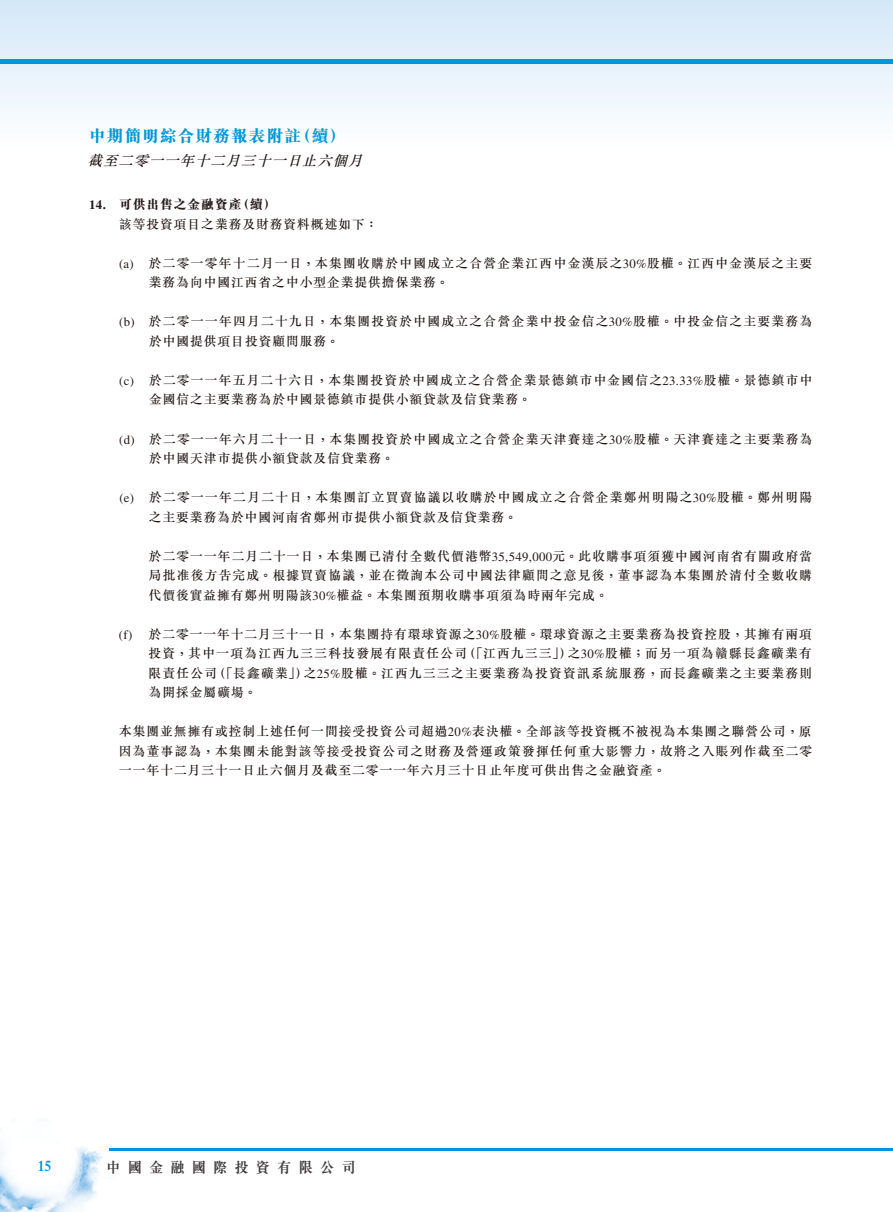
<style>
.page{position:relative;width:893px;height:1212px;background:#fff}
.page>*{position:absolute;margin:0;border:0;box-sizing:border-box;transform-origin:0 0}
.t1{font:800 16.5px "M Sung HK";letter-spacing:.075em;color:#0097da}
.t2{font:700 15px "M Sung HK";letter-spacing:.5em;color:#3f3b3a;scale:.95 1}
.t3{font:600 15px "Times LT Std";color:#0097da;scale:.95 1}
.t4{font:italic 500 14.25px "M Sung HK";color:#231916}
.t5{font:500 12.75px/19.5px "M Sung HK";letter-spacing:.095em;color:#231916;text-align:justify}
.t6{font:500 12.75px/19.5px "M Sung HK";letter-spacing:.075em;color:#231916}
.t7{font:12.75px "Times LT Std";color:#231916}
.t8{font:800 12.75px "M Sung HK";letter-spacing:.075em;color:#231916}
.t9{font:700 12.75px "Times LT Std";color:#231916}
.s1{font-family:"Times LT Std";font-weight:400}
</style>
<div class="page">
<img style="left:0;top:1129px;width:102px;height:83px">
<div style="left:0;top:0;width:893px;height:171px;background:linear-gradient(to bottom,#d4e8f8,#fff)"></div>
<hr style="left:0;top:60px;width:893px;height:4px;background:#0097da">
<hr style="left:109px;top:1148px;width:784px;height:3px;background:#0097da">
<p class="t1" style="left:89px;top:125px;width:213px">中期簡明綜合財務報表附註</p>
<p class="t4" style="left:88px;top:151px;width:281px">截至二零一一年十二月三十一日止六個月</p>
<p class="t8" style="left:237px;top:196px;width:40px">（續(</p>
<p class="t1" style="left:295px;top:125px;width:52px">（續(</p>
<p class="t8" style="left:119px;top:196px;width:124px">可供出售之金融資產</p>
<p class="t9" style="left:89px;top:198px;width:18px">14.</p>
<p class="t6" style="left:119px;top:214px;width:260px">該等投資項目之業務及財務資料概述如下：</p>
<p class="t5" style="left:149px;top:253px;width:665px">於二零一零年十二月一日，本集團收購於中國成立之合營企業江西中金漢辰之<span class="s1">30%</span>股權。江西中金漢辰之主要</p>
<p class="t7" style="left:119px;top:256px;width:16px">)a(</p>
<p class="t7" style="left:119px;top:315px;width:17px">)b(</p>
<p class="t7" style="left:119px;top:373px;width:16px">)c(</p>
<p class="t7" style="left:119px;top:432px;width:17px">)d(</p>
<p class="t7" style="left:119px;top:490px;width:16px">)e(</p>
<p class="t7" style="left:119px;top:627px;width:15px">)f(</p>
<p class="t6" style="left:149px;top:273px;width:301px">業務為向中國江西省之中小型企業提供擔保業務。</p>
<p class="t5" style="left:149px;top:312px;width:665px">於二零一一年四月二十九日，本集團投資於中國成立之合營企業中投金信之<span class="s1">30%</span>股權。中投金信之主要業務為</p>
<p class="t6" style="left:149px;top:331px;width:192px">於中國提供項目投資顧問服務。</p>
<p class="t5" style="left:149px;top:370px;width:665px">於二零一一年五月二十六日，本集團投資於中國成立之合營企業景德鎮市中金國信之<span class="s1">23.33%</span>股權。景德鎮市中</p>
<p class="t6" style="left:149px;top:390px;width:384px">金國信之主要業務為於中國景德鎮市提供小額貸款及信貸業務。</p>
<p class="t5" style="left:149px;top:429px;width:665px">於二零一一年六月二十一日，本集團投資於中國成立之合營企業天津賽達之<span class="s1">30%</span>股權。天津賽達之主要業務為</p>
<p class="t6" style="left:149px;top:448px;width:247px">於中國天津市提供小額貸款及信貸業務。</p>
<p class="t5" style="left:149px;top:487px;width:665px">於二零一一年二月二十日，本集團訂立買賣協議以收購於中國成立之合營企業鄭州明陽之<span class="s1">30%</span>股權。鄭州明陽</p>
<p class="t6" style="left:149px;top:507px;width:370px">之主要業務為於中國河南省鄭州市提供小額貸款及信貸業務。</p>
<p class="t5" style="left:149px;top:546px;width:665px">於二零一一年二月二十一日，本集團已清付全數代價港幣<span class="s1">35,549,000</span>元。此收購事項須獲中國河南省有關政府當局批准後方告完成。根據買賣協議，並在徵詢本公司中國法律顧問之意見後，董事認為本集團於清付全數收購代價後實益擁有鄭州明陽該<span class="s1">30%</span>權益。本集團預期收購事項須為時兩年完成。</p>
<p class="t6" style="left:149px;top:624px;width:665px">於二零一一年十二月三十一日，本集團持有環球資源之<span class="s1">30%</span>股權。環球資源之主要業務為投資控股，其擁有兩項</p>
<p class="t5" style="left:304px;top:643px;width:510px;text-indent:-155px">投資，其中一項為江西九三三科技發展有限責任公司<br>之<span class="s1">25%</span>股權。江西九三三之主要業務為投資資訊系統服務，而長鑫礦業之主要業務則</p>
<p class="t5" style="left:568px;top:643px;width:246px">之<span class="s1">30%</span>股權；而另一項為贛縣長鑫礦業有</p>
<p class="t5" style="left:463px;top:643px;width:110px">（「江西九三三」）</p>
<p class="t5" style="left:213px;top:663px;width:96px">（「長鑫礦業」）</p>
<p class="t6" style="left:149px;top:663px;width:110px">限責任公司<br>為開採金屬礦場。</p>
<p class="t5" style="left:119px;top:721px;width:695px">本集團並無擁有或控制上述任何一間接受投資公司超過<span class="s1">20%</span>表決權。全部該等投資概不被視為本集團之聯營公司，原因為董事認為，本集團未能對該等接受投資公司之財務及營運政策發揮任何重大影響力，故將之入賬列作截至二零一一年十二月三十一日止六個月及截至二零一一年六月三十日止年度可供出售之金融資產。</p>
<p class="t3" style="left:38px;top:1157px;width:17px">15</p>
<p class="t2" style="left:106px;top:1157px;width:264px">中國金融國際投資有限公司</p>
</div>
